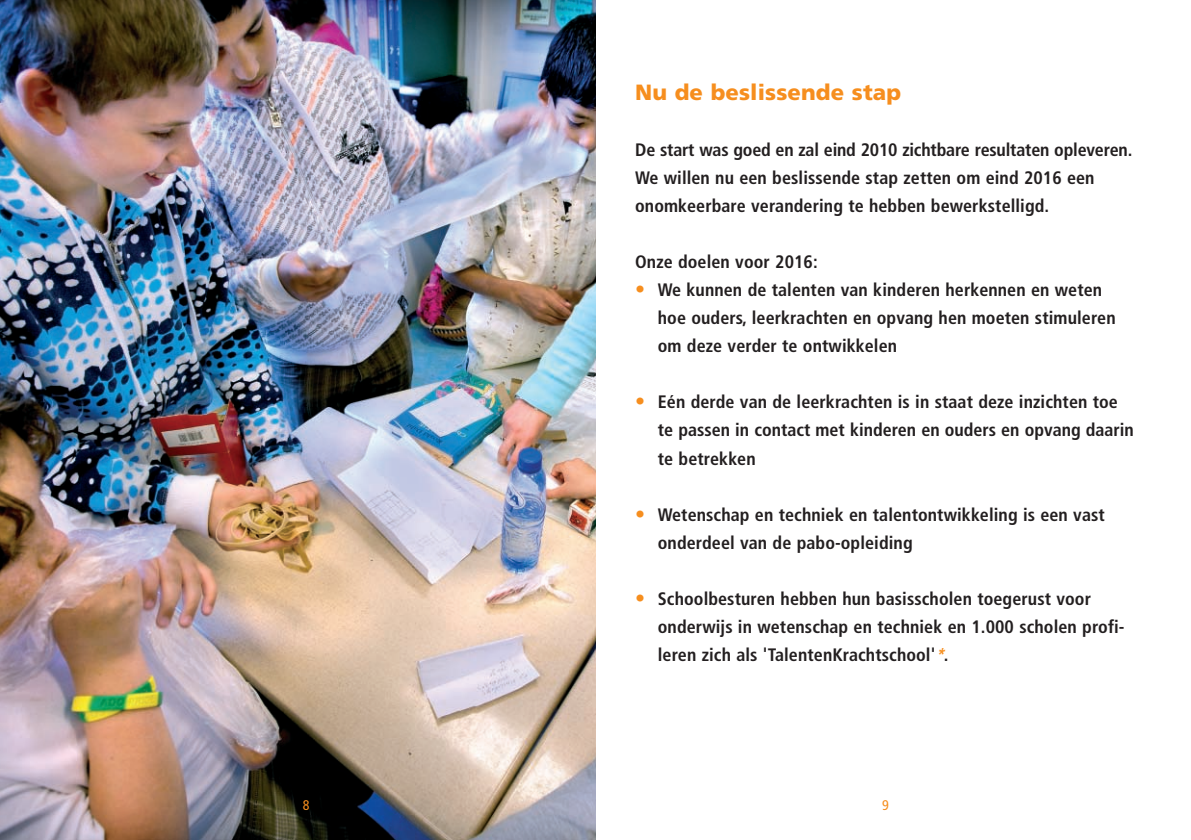
<style>
.page{position:relative;width:1191px;height:840px;background:#fff}
.page>*{position:absolute;margin:0;border:0;box-sizing:border-box;transform-origin:0 0}
.t1{font:900 22px "Frutiger";letter-spacing:.005em;color:#f68e1e}
.t2{font:700 condensed 18px/28px "Frutiger";letter-spacing:.005em;color:#231f20}
.t3{font:condensed 14px "Frutiger";color:#f68e1e}
.s1{font-size:20px;color:#f68e1e}
.s2{font-style:italic;color:#f68e1e}
</style>
<div class="page">
<img style="left:0;top:0;width:595px;height:839px">
<p class="t1" style="left:635px;top:84px;width:267px">Nu de beslissende stap</p>
<p class="t2" style="left:635px;top:137px;width:498px">De start was goed en zal eind 2010 zichtbare resultaten opleveren.<br>We willen nu een beslissende stap zetten om eind 2016 een onomkeerbare verandering te hebben bewerkstelligd.</p>
<p class="t2" style="left:635px;top:249px;width:184px">Onze doelen voor 2016:</p>
<p class="t2" style="left:658px;top:277px;width:459px;text-indent:-23px"><span class="s1">•</span> We kunnen de talenten van kinderen herkennen en weten hoe ouders, leerkrachten en opvang hen moeten stimuleren om deze verder te ontwikkelen</p>
<p class="t2" style="left:658px;top:389px;width:477px;text-indent:-23px"><span class="s1">•</span> Eén derde van de leerkrachten is in staat deze inzichten toe te passen in contact met kinderen en ouders en opvang daarin te betrekken</p>
<p class="t2" style="left:658px;top:501px;width:448px;text-indent:-23px"><span class="s1">•</span> Wetenschap en techniek en talentontwikkeling is een vast onderdeel van de pabo-opleiding</p>
<p class="t2" style="left:658px;top:585px;width:468px;text-indent:-23px"><span class="s1">•</span> Schoolbesturen hebben hun basisscholen toegerust voor onderwijs in wetenschap en techniek en 1.000 scholen profi&shy;leren zich als 'TalentenKrachtschool'<span class="s2">*</span>.</p>
<p class="t3" style="left:303px;top:798px;width:8px">8</p>
<p class="t3" style="left:882px;top:798px;width:8px">9</p>
</div>
